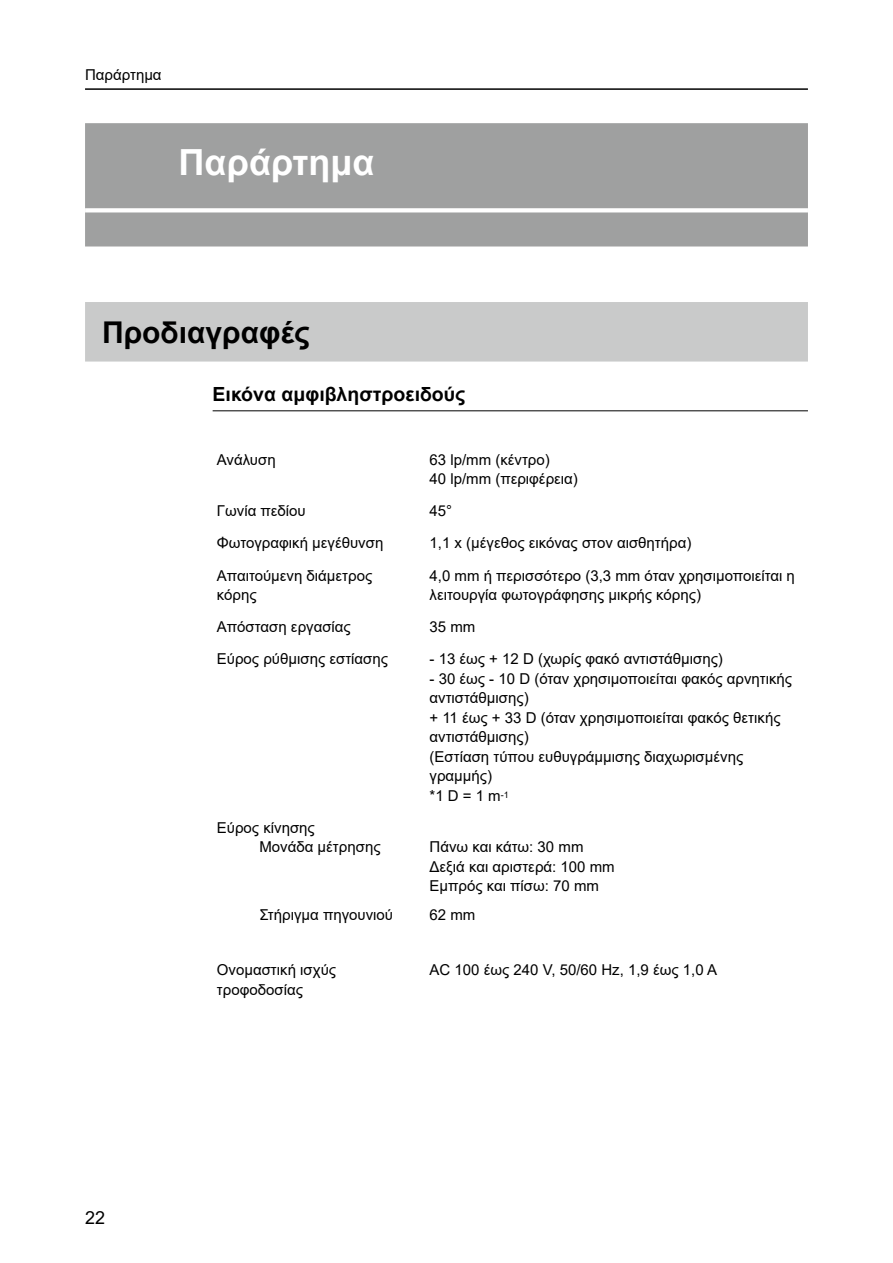
<style>
.page{position:relative;width:893px;height:1263px;background:#fff}
.page>*{position:absolute;margin:0;border:0;box-sizing:border-box;transform-origin:0 0}
.t1{font:700 36px "Arial";color:#fff}
.t2{font:700 30px "Arial";color:#000}
.t3{font:700 19.5px "Arial";color:#000}
.t4{font:18px "Arial";color:#000}
.t5{font:15px/19.5px "Arial";color:#000}
</style>
<div class="page">
<hr style="left:85px;top:88px;width:723px;height:2px;background:#000">
<div style="left:85px;top:123px;width:723px;height:123px;background:#9fa0a0"></div>
<svg style="left:85px;top:208px;width:723px;height:4px;background:#f9f9f9"></svg>
<div style="left:85px;top:302px;width:723px;height:60px;background:#c9caca"></div>
<hr style="left:213px;top:410px;width:595px;height:1px;background:#000">
<p class="t5" style="left:85px;top:65px;width:78px">Παράρτημα</p>
<h1 class="t1" style="left:179px;top:137px;width:198px">Παράρτημα</h1>
<h2 class="t2" style="left:102px;top:311px;width:209px">Προδιαγραφές</h2>
<h3 class="t3" style="left:213px;top:381px;width:254px">Εικόνα αμφιβληστροειδούς</h3>
<p class="t5" style="left:217px;top:450px;width:60px">Ανάλυση</p>
<p class="t5" style="left:429px;top:450px;width:150px">63 lp/mm (κέντρο)<br>40 lp/mm (περιφέρεια)</p>
<p class="t5" style="left:217px;top:501px;width:90px">Γωνία πεδίου</p>
<p class="t5" style="left:429px;top:501px;width:24px">45°</p>
<p class="t5" style="left:217px;top:533px;width:168px">Φωτογραφική μεγέθυνση</p>
<p class="t5" style="left:429px;top:533px;width:263px">1,1 x (μέγεθος εικόνας στον αισθητήρα)</p>
<p class="t5" style="left:217px;top:565px;width:157px">Απαιτούμενη διάμετρος κόρης</p>
<p class="t5" style="left:429px;top:565px;width:367px">4,0 mm ή περισσότερο (3,3 mm όταν χρησιμοποιείται η λειτουργία φωτογράφησης μικρής κόρης)</p>
<p class="t5" style="left:217px;top:617px;width:135px">Απόσταση εργασίας</p>
<p class="t5" style="left:429px;top:617px;width:47px">35 mm</p>
<p class="t5" style="left:217px;top:649px;width:173px">Εύρος ρύθμισης εστίασης</p>
<p class="t5" style="left:429px;top:649px;width:295px">- 13 έως + 12 D (χωρίς φακό αντιστάθμισης)</p>
<p class="t5" style="left:429px;top:668px;width:364px">- 30 έως - 10 D (όταν χρησιμοποιείται φακός αρνητικής αντιστάθμισης)<br>+ 11 έως + 33 D (όταν χρησιμοποιείται φακός θετικής αντιστάθμισης)<br>(Εστίαση τύπου ευθυγράμμισης διαχωρισμένης γραμμής)<br>*1 D = 1 m<sup>-1</sup></p>
<p class="t5" style="left:259px;top:817px;width:123px;text-indent:-43px">Εύρος κίνησης<br>Μονάδα μέτρησης</p>
<p class="t5" style="left:429px;top:837px;width:187px">Πάνω και κάτω: 30 mm<br>Δεξιά και αριστερά: 100 mm<br>Εμπρός και πίσω: 70 mm</p>
<p class="t5" style="left:429px;top:904px;width:47px">62 mm</p>
<p class="t5" style="left:259px;top:904px;width:135px">Στήριγμα πηγουνιού</p>
<p class="t4" style="left:85px;top:1205px;width:22px">22</p>
<p class="t5" style="left:217px;top:960px;width:121px">Ονομαστική ισχύς τροφοδοσίας</p>
<p class="t5" style="left:429px;top:960px;width:289px">AC 100 έως 240 V, 50/60 Hz, 1,9 έως 1,0 A</p>
</div>
